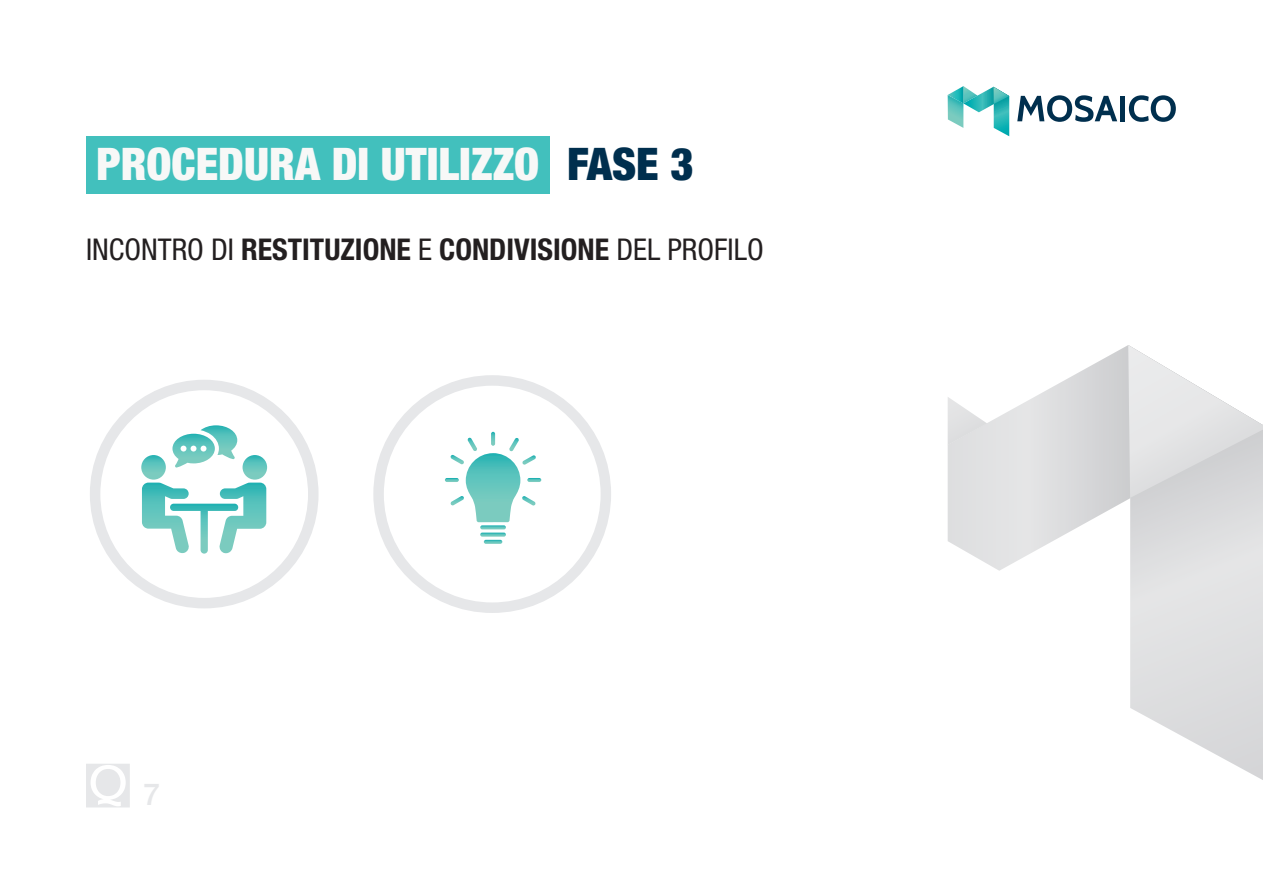
<style>
.page{position:relative;width:1263px;height:893px;background:#fff}
.page>*{position:absolute;margin:0;border:0;box-sizing:border-box;transform-origin:0 0}
.t1{font:900 condensed 45px "Helvetica Neue LT Std";color:#f7f8f7}
.t2{font:700 condensed 30px "Helvetica Neue LT Std";color:#231f20}
.t3{font:500 30px "Helvetica Neue";color:#e6e7e9}
.s1{color:#002f4e}
.s2{font-weight:400}
</style>
<div class="page">
<svg style="left:948px;top:86px;width:61px;height:50px"></svg>
<svg style="left:1017px;top:95px;width:100px;height:27px"></svg>
<div style="left:1120px;top:96px;width:5px;height:25px;background:#002f4e"></div>
<svg style="left:1129px;top:95px;width:47px;height:27px"></svg>
<svg style="left:86px;top:764px;width:44px;height:43px"></svg>
<div style="left:86px;top:136px;width:464px;height:58px;background:#42c0bd"></div>
<div style="left:90px;top:380px;width:229px;height:228px;border:10px solid #e6e7e9;border-radius:50%"></div>
<div style="left:373px;top:375px;width:238px;height:238px;border:10px solid #e6e7e9;border-radius:50%"></div>
<svg style="left:480px;top:525px;width:26px;height:4px"></svg>
<svg style="left:480px;top:533px;width:26px;height:4px"></svg>
<svg style="left:484px;top:540px;width:18px;height:4px"></svg>
<svg style="left:491px;top:432px;width:4px;height:14px"></svg>
<svg style="left:445px;top:478px;width:14px;height:4px"></svg>
<svg style="left:527px;top:478px;width:14px;height:4px"></svg>
<svg style="left:450px;top:438px;width:86px;height:84px"></svg>
<svg style="left:948px;top:345px;width:180px;height:226px"></svg>
<svg style="left:1128px;top:498px;width:135px;height:282px"></svg>
<svg style="left:948px;top:397px;width:39px;height:48px"></svg>
<svg style="left:1128px;top:345px;width:135px;height:153px"></svg>
<svg style="left:141px;top:455px;width:25px;height:25px"></svg>
<svg style="left:243px;top:455px;width:24px;height:25px"></svg>
<svg style="left:142px;top:483px;width:124px;height:71px"></svg>
<svg style="left:172px;top:425px;width:65px;height:43px"></svg>
<h1 class="t1" style="left:97px;top:137px;width:599px">PROCEDURA DI UTILIZZO <span class="s1">FASE 3</span></h1>
<p class="t2" style="left:86px;top:231px;width:679px"><span class="s2">INCONTRO DI</span> RESTITUZIONE <span class="s2">E</span> CONDIVISIONE <span class="s2">DEL PROFILO</span></p>
<p class="t3" style="left:143px;top:770px;width:18px">7</p>
</div>
